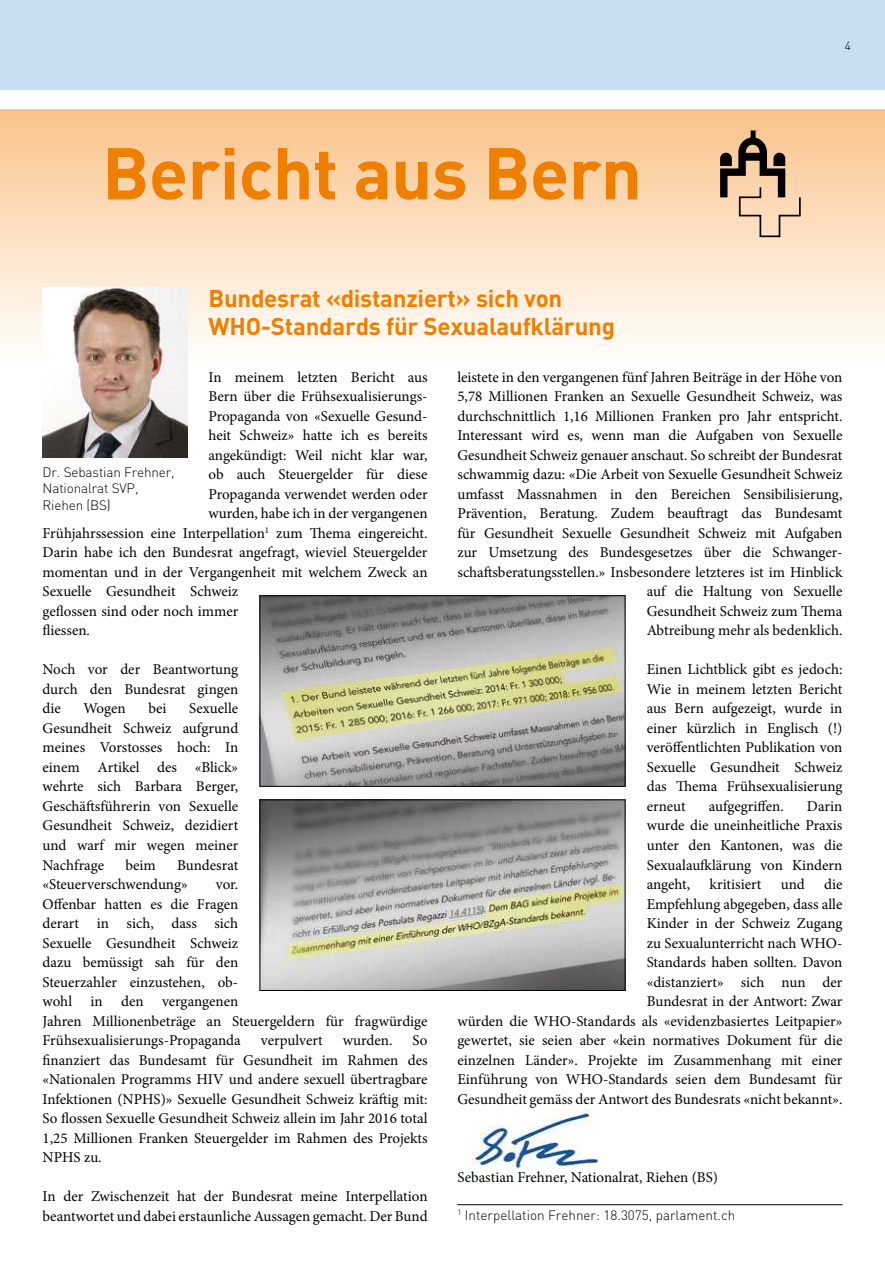
<style>
.page{position:relative;width:885px;height:1263px;background:#fff}
.page>*{position:absolute;margin:0;border:0;box-sizing:border-box;transform-origin:0 0}
.t1{font:700 72px "DIN";letter-spacing:-.01em;color:#ef7f00}
.t2{font:700 24px/28.5px "DIN";letter-spacing:-.01em;color:#ef7f00}
.t3{font:15px/19.5px "Minion Pro";color:#000;text-align:justify}
.t4{font:300 13.5px/16.5px "DIN";letter-spacing:-.01em;color:#000}
.t5{font:300 12px "DIN";color:#000}
</style>
<div class="page">
<div style="left:0;top:0;width:884px;height:89px;background:#c9def1"></div>
<img style="left:472px;top:1110px;width:127px;height:58px">
<div style="left:0;top:109px;width:884px;height:257px;background:linear-gradient(to bottom,#fac38a,#fff)"></div>
<img style="left:261px;top:801px;width:362px;height:188px">
<div style="left:259px;top:799px;width:366px;height:192px;border:1px solid #000"></div>
<img style="left:261px;top:597px;width:362px;height:188px">
<div style="left:259px;top:595px;width:366px;height:192px;border:1px solid #000"></div>
<img style="left:43px;top:287px;width:144px;height:170px">
<svg style="left:720px;top:130px;width:80px;height:107px"></svg>
<hr style="left:457px;top:1204px;width:385px;height:1px;background:#000">
<h1 class="t1" style="left:102px;top:147px;width:541px">Bericht aus Bern</h1>
<p class="t5" style="left:844px;top:41px;width:8px">4</p>
<h2 class="t2" style="left:208px;top:286px;width:408px">Bundesrat «distanziert» sich von<br>WHO-Standards für Sexualaufklärung</h2>
<p class="t3" style="left:457px;top:369px;width:387px;text-align:right">leistete in den vergangenen fünf Jahren Beiträge in der Höhe von 5,78 Millionen Franken an Sexuelle Gesundheit Schweiz, was durchschnittlich 1,16 Millionen Franken pro Jahr entspricht.<br>Interessant wird es, wenn man die Aufgaben von Sexuelle Gesundheit Schweiz genauer anschaut. So schreibt der Bundesrat schwammig dazu: «Die Arbeit von Sexuelle Gesundheit Schweiz umfasst Massnahmen in den Bereichen Sensibilisierung, Prävention, Beratung. Zudem beautragt das Bundesamt für Gesundheit Sexuelle Gesundheit Schweiz mit Aufgaben zur Umsetzung des Bundesgesetzes über die Schwanger&shy;schatsberatungsstellen.» Insbesondere letzteres ist im Hinblick auf die Haltung von Sexuelle<br>Gesundheit Schweiz zum hema<br>Abtreibung mehr als bedenklich.</p>
<p class="t3" style="left:646px;top:661px;width:197px">Einen Lichtblick gibt es jedoch:<br>Wie in meinem letzten Bericht aus Bern aufgezeigt, wurde in einer kürzlich in Englisch (!) veröfentlichten Publikation von Sexuelle Gesundheit Schweiz das hema Frühsexualisierung erneut</p>
<p class="t3" style="left:208px;top:369px;width:220px">In meinem letzten Bericht aus</p>
<p class="t3" style="left:208px;top:388px;width:220px">Bern über die Frühsexualisierungs-</p>
<p class="t3" style="left:208px;top:408px;width:220px">Propaganda von «Sexuelle Gesund-</p>
<p class="t3" style="left:208px;top:427px;width:220px">heit Schweiz» hatte ich es bereits</p>
<p class="t3" style="left:208px;top:447px;width:220px">angekündigt: Weil nicht klar war,</p>
<p class="t3" style="left:208px;top:466px;width:220px">ob auch Steuergelder für diese</p>
<p class="t3" style="left:208px;top:486px;width:220px">Propaganda verwendet werden oder</p>
<p class="t3" style="left:208px;top:505px;width:220px">wurden, habe ich in der vergangenen</p>
<p class="t3" style="left:43px;top:525px;width:386px">Frühjahrssession eine Interpellation<sup>1</sup> zum hema eingereicht.</p>
<p class="t3" style="left:43px;top:544px;width:386px">Darin habe ich den Bundesrat angefragt, wieviel Steuergelder</p>
<p class="t3" style="left:43px;top:564px;width:386px">momentan und in der Vergangenheit mit welchem Zweck an</p>
<p class="t3" style="left:43px;top:583px;width:197px">Sexuelle Gesundheit Schweiz</p>
<p class="t3" style="left:43px;top:603px;width:197px">gelossen sind oder noch immer</p>
<p class="t3" style="left:43px;top:622px;width:49px">liessen.</p>
<p class="t3" style="left:43px;top:661px;width:197px">Noch vor der Beantwortung durch den Bundesrat gingen die</p>
<p class="t4" style="left:43px;top:465px;width:134px">Dr. Sebastian Frehner,<br>Nationalrat SVP,<br>Riehen (BS)</p>
<p class="t3" style="left:43px;top:700px;width:197px;text-indent:146px">Sexuelle Gesund heit Schweiz aufgrund meines Vorstosses hoch: In einem Artikel des «Blick» wehrte sich Barbara Berger, Geschätsführerin von Sexuelle Gesundheit Schweiz, dezidiert und warf mir wegen meiner Nachfrage</p>
<p class="t3" style="left:83px;top:700px;width:44px">Wogen</p>
<p class="t3" style="left:148px;top:700px;width:20px">bei</p>
<p class="t3" style="left:708px;top:798px;width:77px">aufgegrifen.</p>
<p class="t3" style="left:646px;top:798px;width:197px;text-indent:160px">Darin wurde die uneinheitliche Praxis unter den Kantonen, was die Sexualauklärung von Kindern angeht,</p>
<p class="t3" style="left:43px;top:856px;width:197px;text-indent:135px">Bundesrat «Steuerverschwendung»</p>
<p class="t3" style="left:125px;top:856px;width:32px">beim</p>
<p class="t3" style="left:457px;top:876px;width:386px;text-align:right">die<br>Empfehlung abgegeben, dass alle<br>Kinder in der Schweiz Zugang<br>zu Sexualunterricht nach WHO-<br>Standards haben sollten. Davon<br>«distanziert» sich nun der<br>Bundesrat in der Antwort: Zwar<br>würden die WHO-Standards als «evidenzbasiertes Leitpapier» gewertet, sie seien aber «kein normatives Dokument für die einzelnen Länder». Projekte im Zusammenhang mit einer Einführung von WHO-Standards seien dem Bundes amt für Gesundheit gemäss der Antwort des Bundesrats «nicht bekannt».</p>
<p class="t3" style="left:709px;top:876px;width:53px">kritisiert</p>
<p class="t3" style="left:780px;top:876px;width:26px">und</p>
<p class="t3" style="left:43px;top:876px;width:386px;text-align:left;text-indent:173px">vor.<br>Ofenbar hatten es die Fragen<br>derart in sich, dass sich<br>Sexuelle Gesundheit Schweiz<br>dazu bemüssigt sah für den<br>Steuerzahler einzustehen, ob-<br>wohl in den vergangenen<br>Jahren Millionenbeträge an Steuergeldern für fragwürdige<br>Frühsexualisierungs-Propaganda</p>
<p class="t3" style="left:261px;top:1032px;width:63px">verpulvert</p>
<p class="t3" style="left:343px;top:1032px;width:51px">wurden.</p>
<p class="t3" style="left:43px;top:1032px;width:386px;text-indent:370px">So inanziert das Bundesamt für Gesundheit im Rahmen des «Nationalen Programms HIV und andere sexuell übertragbare Infektionen (NPHS)» Sexuelle Gesundheit Schweiz krätig mit:<br>So lossen Sexuelle Gesundheit Schweiz allein im Jahr 2016 total 1,25 Millionen Franken Steuergelder im Rahmen des Projekts NPHS zu.</p>
<p class="t3" style="left:43px;top:1188px;width:386px">In der Zwischenzeit hat der Bundesrat meine Interpellation beantwortet und dabei erstaunliche Aussagen gemacht. Der Bund</p>
<p class="t3" style="left:457px;top:1168px;width:262px">Sebastian Frehner, Nationalrat, Riehen (BS)</p>
<p class="t4" style="left:457px;top:1208px;width:279px"><sup>1</sup> Interpellation Frehner: 18.3075, parlament.ch</p>
</div>
